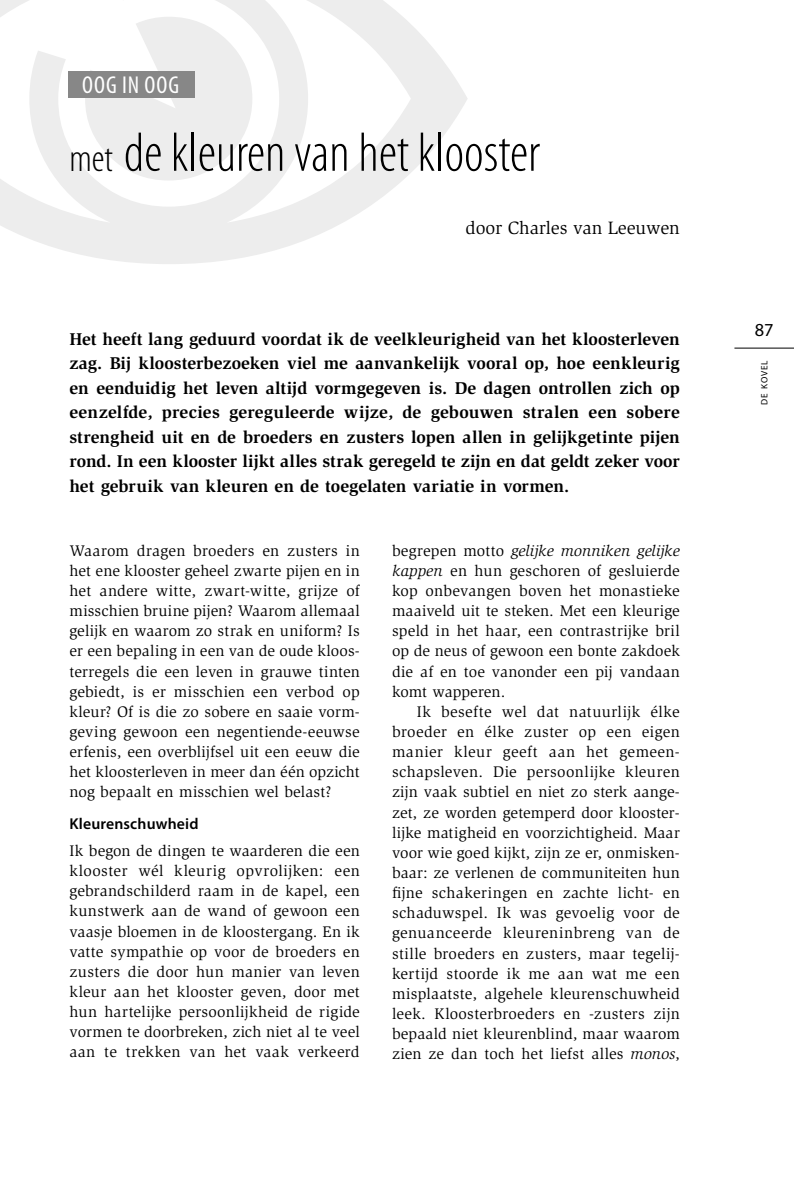
<style>
.page{position:relative;width:794px;height:1191px;background:#fff}
.page>*{position:absolute;margin:0;border:0;box-sizing:border-box;transform-origin:0 0}
.t1{font:300 condensed 55.12px "Myriad Pro";color:#000}
.t2{font:condensed 24.5px "Myriad Pro";letter-spacing:.04em;color:#fff}
.t3{font:18.38px "Slimbach Std";color:#000}
.t4{font:18.38px "Myriad Pro";color:#000}
.t5{font:700 17.5px/24.5px "Slimbach Std";color:#000;text-align:justify}
.t6{font:15.75px/20.1px "Slimbach Std";letter-spacing:.01em;color:#000;text-align:justify}
.t7{font:600 15.75px "Myriad Pro";letter-spacing:.01em;color:#000}
.t8{font:9.1px "Myriad Pro";letter-spacing:.085em;color:#000}
.s1{font-size:38.5px}
.s2{font-style:italic}
</style>
<div class="page">
<hr style="left:734px;top:348px;width:60px;height:1px;background:#000">
<svg style="left:0;top:0;width:468px;height:264px"></svg>
<div style="left:68px;top:71px;width:127px;height:27px;background:#878787"></div>
<h2 class="t2" style="left:82px;top:71px;width:98px">OOG IN OOG</h2>
<h1 class="t1" style="left:69px;top:123px;width:472px"><span class="s1">met</span> de kleuren van het klooster</h1>
<p class="t3" style="left:465px;top:217px;width:216px">door Charles van Leeuwen</p>
<p class="t5" style="left:69px;top:326px;width:612px">Het heeft lang geduurd voordat ik de veelkleurigheid van het kloosterleven zag. Bij kloosterbezoeken viel me aanvankelijk vooral op, hoe eenkleurig en eenduidig het leven altijd vormgegeven is. De dagen ontrollen zich op eenzelfde, precies gereguleerde wijze, de gebouwen stralen een sobere strengheid uit en de broeders en zusters lopen allen in gelijkgetinte pijen rond. In een klooster lijkt alles strak geregeld te zijn en dat geldt zeker voor het gebruik van kleuren en de toegelaten variatie in vormen.</p>
<p class="t6" style="left:69px;top:540px;width:292px">Waarom dragen broeders en zusters in het ene klooster geheel zwarte pijen en in het andere witte, zwart-witte, grijze of misschien bruine pijen? Waarom allemaal gelijk en waarom zo strak en uniform? Is er een bepaling in een van de oude kloos&shy;terregels die een leven in grauwe tinten gebiedt, is er misschien een verbod op kleur? Of is die zo sobere en saaie vorm&shy;geving gewoon een negentiende-eeuwse erfenis, een overblijfsel uit een eeuw die het kloosterleven in meer dan één opzicht nog bepaalt en misschien wel belast?</p>
<p class="t7" style="left:69px;top:815px;width:131px">Kleurenschuwheid</p>
<p class="t6" style="left:69px;top:840px;width:292px">Ik begon de dingen te waarderen die een klooster wél kleurig opvrolijken: een gebrandschilderd raam in de kapel, een kunstwerk aan de wand of gewoon een vaasje bloemen in de kloostergang. En ik vatte sympathie op voor de broeders en zusters die door hun manier van leven kleur aan het klooster geven, door met hun hartelijke persoonlijkheid de rigide vormen te doorbreken, zich niet al te veel aan te trekken van het vaak verkeerd</p>
<p class="t6" style="left:392px;top:540px;width:289px">begrepen motto <span class="s2">gelijke monniken gelijke kappen</span> en hun geschoren of gesluierde kop onbevangen boven het monastieke maaiveld uit te steken. Met een kleurige speld in het haar, een contrastrijke bril op de neus of gewoon een bonte zakdoek die af en toe vanonder een pij vandaan komt wapperen.</p>
<p class="t6" style="left:392px;top:701px;width:289px;text-indent:25px">Ik besefte wel dat natuurlijk élke broeder en élke zuster op een eigen manier kleur geeft aan het gemeen&shy;schapsleven. Die persoonlijke kleuren zijn vaak subtiel en niet zo sterk aange&shy;zet, ze worden getemperd door klooster&shy;lijke matigheid en voorzichtigheid. Maar voor wie goed kijkt, zijn ze er, onmisken&shy;baar: ze verlenen de communiteiten hun fijne schakeringen en zachte licht- en schaduwspel. Ik was gevoelig voor de genuanceerde kleureninbreng van de stille broeders en zusters, maar tegelij&shy;kertijd stoorde ik me aan wat me een misplaatste, algehele kleurenschuwheid leek. Kloosterbroeders en -zusters zijn bepaald niet kleurenblind, maar waarom zien ze dan toch het liefst alles <span class="s2">monos</span>,</p>
<p class="t4" style="left:755px;top:320px;width:20px">87</p>
<p class="t8" style="left:759px;top:405px;width:46px;rotate:-90deg">de kovel</p>
</div>
